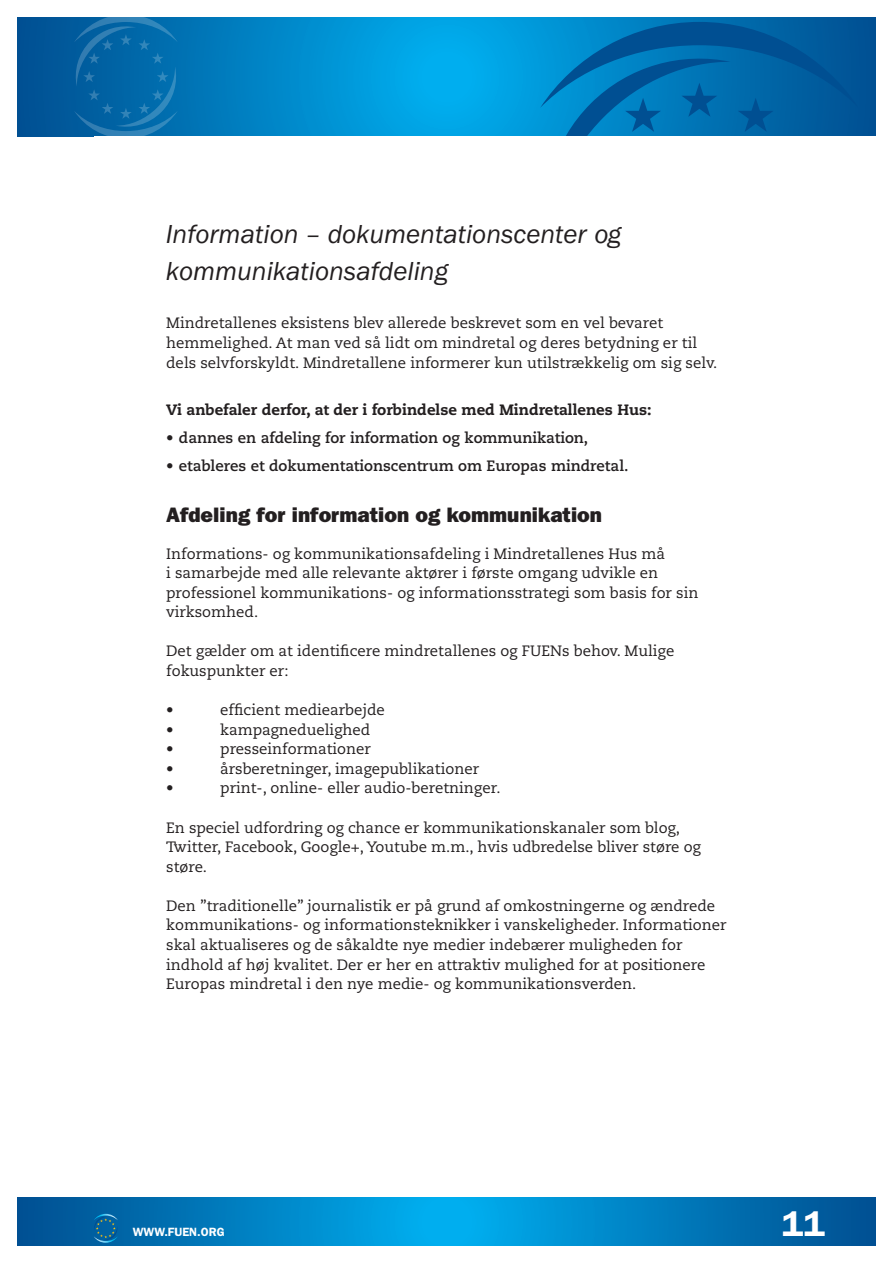
<style>
.page{position:relative;width:893px;height:1263px;background:#fff}
.page>*{position:absolute;margin:0;border:0;box-sizing:border-box;transform-origin:0 0}
.t1{font:600 36px "ITC Franklin Gothic Std";color:#fff}
.Presse_Headline{font:italic 27px "ITC Franklin Gothic Std";color:#231f20}
.Übersicht_Monat{font:21px "ITC Franklin Gothic Std Hvy";color:#231f20}
.Fließtext{font:15px/19.5px "Caecilia LT Std";color:#231f20}
.Fließtext-2{font:700 15px "Caecilia LT Std";color:#231f20}
.Fließtext-3{font:800 15px "Caecilia LT Std";color:#231f20}
.t2{font:600 12px "ITC Franklin Gothic Std";color:#fff}
</style>
<div class="page">
<svg style="left:17px;top:17px;width:859px;height:119px;background:#0089ca"></svg>
<svg style="left:539px;top:22px;width:321px;height:114px;background:#006aac"></svg>
<svg style="left:17px;top:1197px;width:859px;height:49px;background:#007fc0"></svg>
<svg style="left:94px;top:1214px;width:24px;height:29px"></svg>
<svg style="left:74px;top:17px;width:104px;height:120px;background:#096aa9"></svg>
<div style="left:94px;top:136px;width:798px;height:362px;background:#fff"></div>
<p class="Presse_Headline" style="left:166px;top:219px;width:457px">Information – dokumentationscenter og</p>
<p class="Presse_Headline" style="left:166px;top:256px;width:284px">kommunikationsafdeling</p>
<p class="Fließtext" style="left:166px;top:314px;width:553px">Mindretallenes eksistens blev allerede beskrevet som en vel bevaret hemmelighed. At man ved så lidt om mindretal og deres betydning er til dels selvforskyldt. Mindretallene informerer kun utilstrækkelig om sig selv.</p>
<p class="Fließtext-3" style="left:166px;top:401px;width:487px">Vi anbefaler derfor, at der i forbindelse med Mindretallenes Hus:</p>
<p class="Fließtext-2" style="left:166px;top:429px;width:424px">• dannes en afdeling for information og kommunikation,</p>
<p class="Fließtext-2" style="left:166px;top:457px;width:464px">• etableres et dokumentationscentrum om Europas mindretal.</p>
<p class="Übersicht_Monat" style="left:166px;top:502px;width:437px">Afdeling for information og kommunikation</p>
<p class="Fließtext" style="left:166px;top:544px;width:534px">Informations- og kommunikationsafdeling i Mindretallenes Hus må<br>i samarbejde med alle relevante aktører i første omgang udvikle en professionel kommunikations- og informationsstrategi som basis for sin virksomhed.</p>
<p class="Fließtext" style="left:166px;top:642px;width:510px">Det gælder om at identificere mindretallenes og FUENs behov. Mulige fokuspunkter er:</p>
<p class="Fließtext" style="left:166px;top:700px;width:9px">•</p>
<p class="Fließtext" style="left:220px;top:700px;width:166px">efficient mediearbejde</p>
<p class="Fließtext" style="left:166px;top:720px;width:9px">•</p>
<p class="Fließtext" style="left:220px;top:720px;width:152px">kampagneduelighed</p>
<p class="Fließtext" style="left:166px;top:740px;width:9px">•</p>
<p class="Fließtext" style="left:220px;top:740px;width:152px">presseinformationer</p>
<p class="Fließtext" style="left:166px;top:759px;width:9px">•</p>
<p class="Fließtext" style="left:220px;top:759px;width:260px">årsberetninger, imagepublikationer</p>
<p class="Fließtext" style="left:166px;top:779px;width:9px">•</p>
<p class="Fließtext" style="left:220px;top:779px;width:282px">print-, online- eller audio-beretninger.</p>
<p class="Fließtext" style="left:166px;top:818px;width:536px">En speciel udfordring og chance er kommunikationskanaler som blog,<br>Twitter, Facebook, Google+, Youtube m.m., hvis udbredelse bliver støre og støre.</p>
<p class="Fließtext" style="left:166px;top:896px;width:562px">Den ”traditionelle” journalistik er på grund af omkostningerne og ændrede kommunikations- og informationsteknikker i vanskeligheder. Informationer skal aktualiseres og de såkaldte nye medier indebærer muligheden for indhold af høj kvalitet. Der er her en attraktiv mulighed for at positionere Europas mindretal i den nye medie- og kommunikationsverden.</p>
<p class="t2" style="left:133px;top:1225px;width:93px">WWW.FUEN.ORG</p>
<h1 class="t1" style="left:782px;top:1203px;width:45px">11</h1>
</div>
